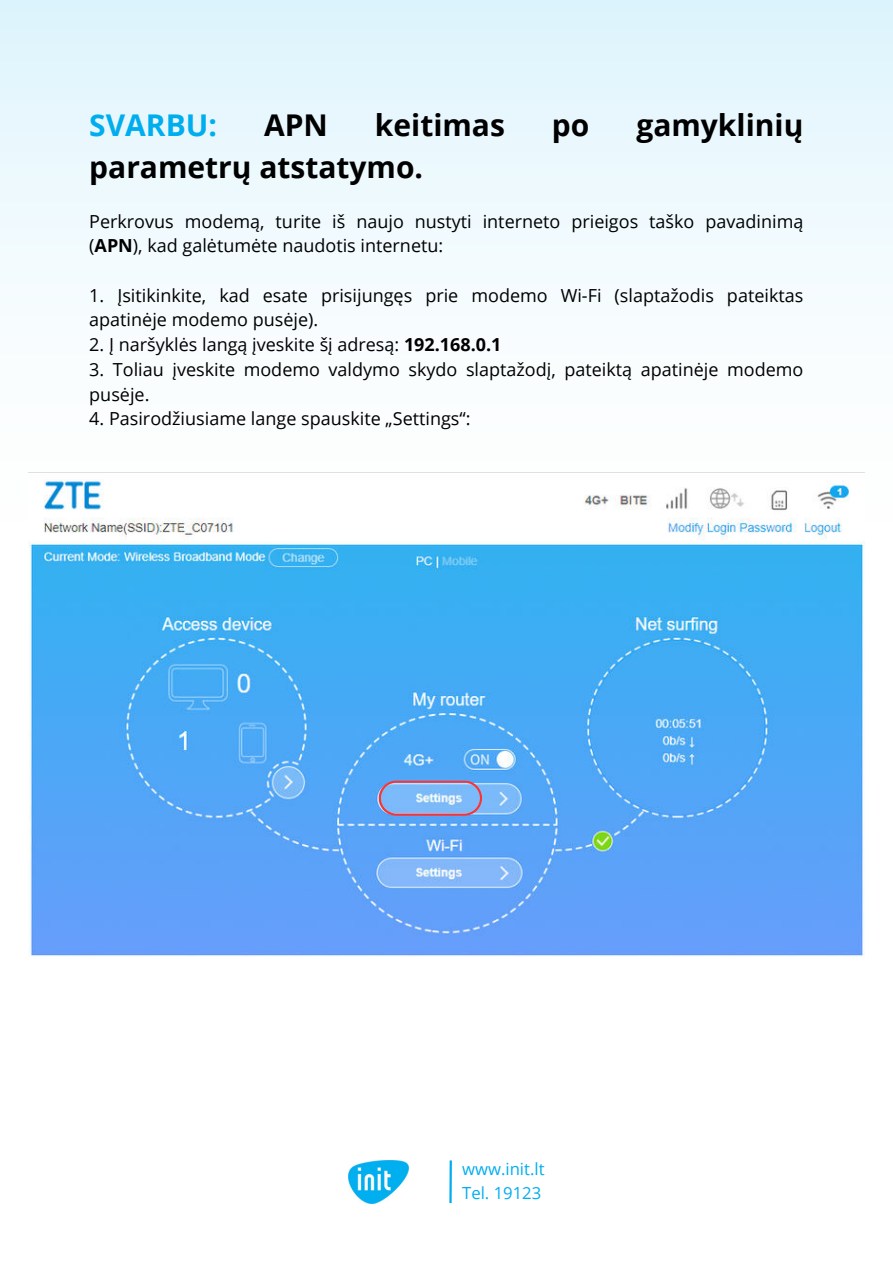
<style>
.page{position:relative;width:893px;height:1264px;background:#fff}
.page>*{position:absolute;margin:0;border:0;box-sizing:border-box;transform-origin:0 0}
.t1{font:700 30px "Open Sans";color:#000}
.t2{font:700 30px "Open Sans";color:#00adef}
.t3{font:18px/24.8px "Open Sans";color:#000}
.t4{font:16.65px/23.2px "Open Sans";color:#00adef}
.s1{font-weight:700}
</style>
<div class="page">
<svg style="left:0;top:0;width:892px;height:473px;fill:#f1fafe"></svg>
<img style="left:348px;top:1160px;width:61px;height:43px">
<hr style="left:449px;top:1160px;width:3px;height:42px;background:#00adef">
<img style="left:29px;top:472px;width:835px;height:484px">
<svg style="left:378px;top:780px;width:104px;height:35px;background:#93addf"></svg>
<h1 class="t2" style="left:89px;top:104px;width:129px">SVARBU:</h1>
<h1 class="t1" style="left:264px;top:104px;width:65px">APN</h1>
<h1 class="t1" style="left:375px;top:104px;width:131px">keitimas</h1>
<h1 class="t1" style="left:552px;top:104px;width:39px">po</h1>
<h1 class="t1" style="left:636px;top:104px;width:168px">gamyklinių</h1>
<h1 class="t1" style="left:89px;top:146px;width:335px">parametrų atstatymo .</h1>
<p class="t3" style="left:89px;top:208px;width:715px">Perkrovus modemą, turite iš naujo nustyti interneto prieigos taško pavadinimą (<span class="s1">APN</span>), kad galėtumėte naudotis internetu:</p>
<p class="t3" style="left:89px;top:282px;width:715px">1. Įsitikinkite, kad esate prisijungęs prie modemo Wi-Fi (slaptažodis pateiktas apatinėje modemo pusėje).</p>
<p class="t3" style="left:89px;top:332px;width:414px">2. Į naršyklės langą įveskite šį adresą: <span class="s1">192.168.0.1</span></p>
<p class="t3" style="left:89px;top:356px;width:715px">3. Toliau įveskite modemo valdymo skydo slaptažodį, pateiktą apatinėje modemo pusėje.</p>
<p class="t3" style="left:89px;top:406px;width:383px">4. Pasirodžiusiame lange spauskite „Settings“:</p>
<p class="t4" style="left:462px;top:1157px;width:84px">www.init.lt<br>Tel. 19123</p>
</div>
